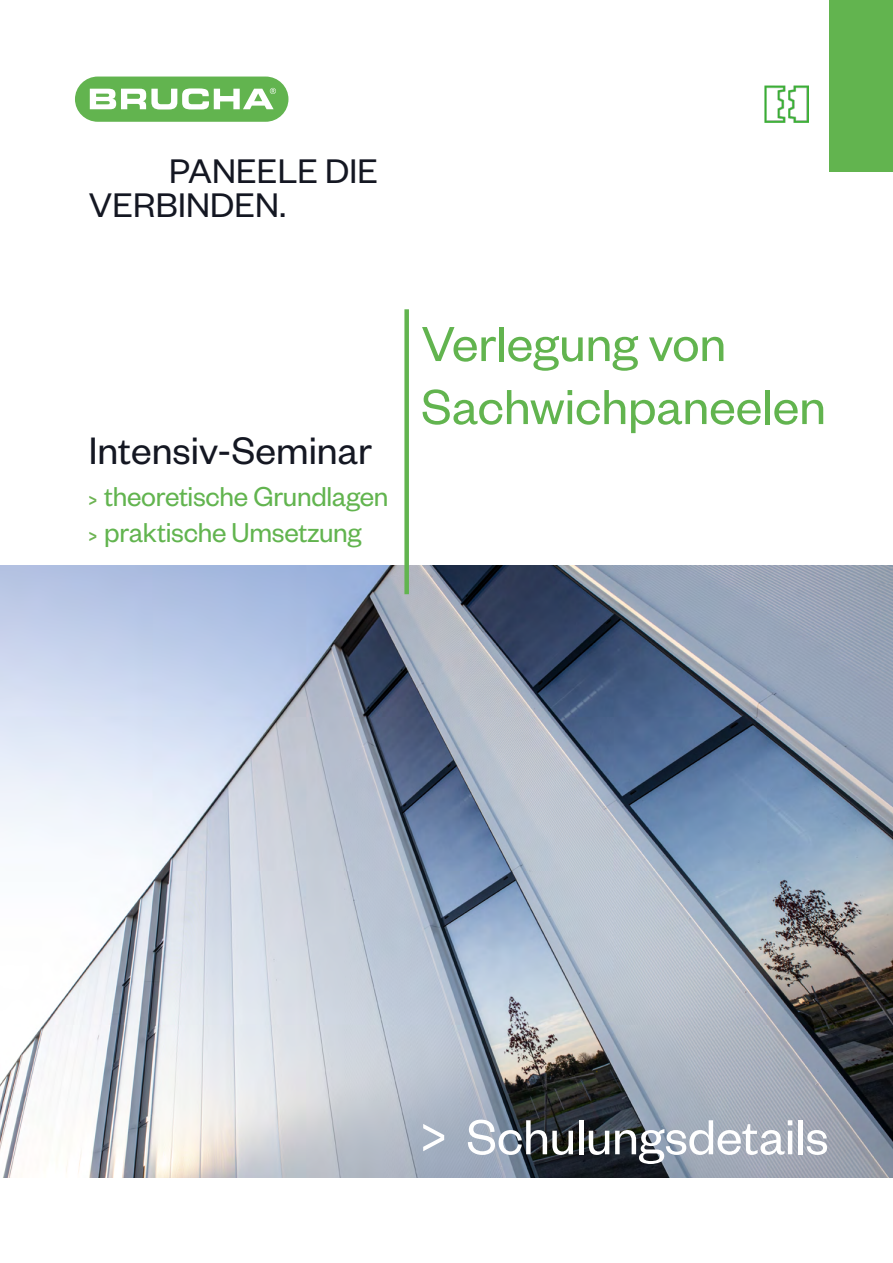
<style>
.page{position:relative;width:893px;height:1263px;background:#fff}
.page>*{position:absolute;margin:0;border:0;box-sizing:border-box;transform-origin:0 0}
.t1{font:54px/63px "Founders Grotesk";color:#62b44f}
.t2{font:54px "Founders Grotesk";letter-spacing:-.005em;color:#fff}
.t3{font:42px "Founders Grotesk";color:#141722}
.t4{font:37.5px/33.9px "Founders Grotesk";letter-spacing:.005em;color:#141722}
.t5{font:30px/36px "Founders Grotesk";letter-spacing:-.01em;color:#62b44f}
.s1{font-weight:500;font-size:18px;color:#6eb454}
</style>
<div class="page">
<img style="left:1px;top:566px;width:892px;height:612px">
<div style="left:404px;top:309px;width:5px;height:285px;background:#62b44f"></div>
<div style="left:75px;top:77px;width:213px;height:45px;background:#62b44f;border-radius:23px"></div>
<svg style="left:90px;top:88px;width:186px;height:21px"></svg>
<img style="left:764px;top:86px;width:44px;height:36px">
<div style="left:830px;top:0;width:63px;height:171px;background:#62b44f"></div>
<p class="t4" style="left:89px;top:152px;width:291px;text-indent:80px">PANEELE DIE<br>VERBINDEN.</p>
<h2 class="t3" style="left:89px;top:425px;width:285px">Intensiv-Seminar</h2>
<p class="t5" style="left:89px;top:477px;width:301px"><span class="s1">&gt;</span> theoretische Grundlagen <span class="s1">&gt;</span> praktische Umsetzung</p>
<h1 class="t1" style="left:421px;top:310px;width:406px">Verlegung von<br>Sachwichpaneelen</h1>
<h1 class="t2" style="left:421px;top:1104px;width:409px">&gt; Schulungsdetails</h1>
</div>
